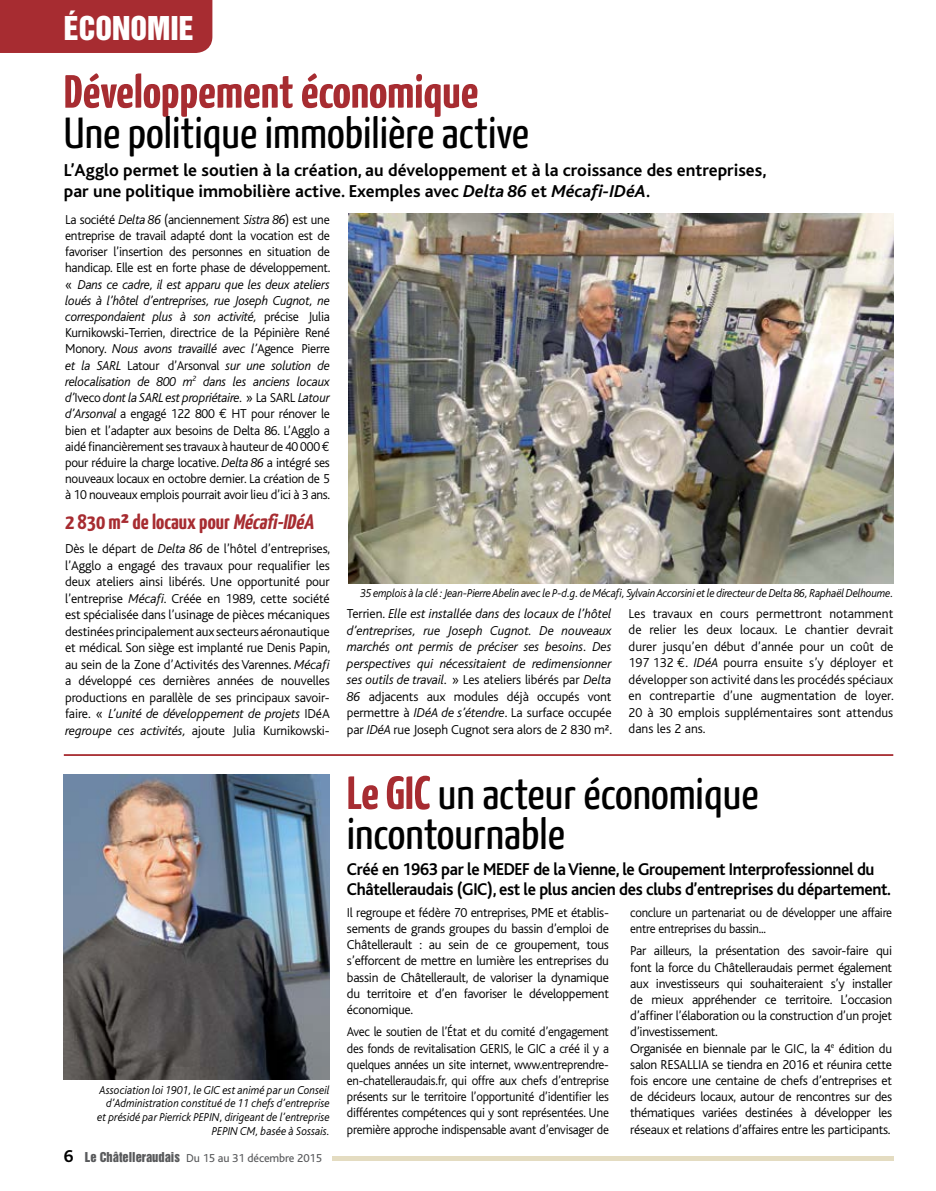
<style>
.page{position:relative;width:936px;height:1191px;background:#fff}
.page>*{position:absolute;margin:0;border:0;box-sizing:border-box;transform-origin:0 0}
.t1{font:700 46.5px "Yanone Kaffeesatz";color:#a72c31;scale:1.1 1}
.t2{font:43.5px/40.5px "Yanone Kaffeesatz";color:#000;scale:1.1 1}
.t3{font:30px "Helvetica Inserat";color:#fff}
.t4{font:700 21px "Yanone Kaffeesatz";color:#a72c31;scale:1.1 1}
.t5{font:700 18px/21px "Bliss";color:#000}
.t6{font:700 17.85px/20px "Bliss";letter-spacing:-.02em;color:#000;scale:.94 1}
.t7{font:300 13.5px/16.2px "Bliss";letter-spacing:-.02em;color:#000;text-align:justify}
.t8{font:300 13.5px/16.2px "Bliss";letter-spacing:-.02em;color:#000;text-align:justify;scale:.95 1}
.t9{font:italic 300 13.5px/16.5px "Bliss";letter-spacing:-.01em;color:#000;text-align:justify}
.t10{font:italic 300 12px/13.5px "Bliss";color:#000;text-align:right;scale:.95 1}
.t11{font:italic 300 12px "Bliss";letter-spacing:-.02em;color:#000;scale:.95 1}
.t12{font:12px "Bliss";letter-spacing:-.01em;color:#58595b}
.s1{font-style:italic}
.s2{font-family:"Euro Mono";font-weight:400}
.s3{font-weight:700;font-size:18px;color:#000}
.s4{font-family:"Helvetica Inserat";font-size:12.45px}
.s5{font-style:normal}
.s6{font-weight:700;font-size:46.5px;color:#a72c31}
</style>
<div class="page">
<div style="left:0;top:0;width:212px;height:53px;background:#a72c31"></div>
<hr style="left:332px;top:1156px;width:561px;height:4px;background:#e4dcc1">
<hr style="left:64px;top:754px;width:829px;height:2px;background:#a72c31">
<img style="left:348px;top:213px;width:545px;height:371px">
<img style="left:64px;top:774px;width:266px;height:305px">
<h3 class="t3" style="left:64px;top:11px;width:17px">ÉCONOMIE</h3>
<h1 class="t1" style="left:64px;top:63px;width:378px">Développement économique</h1>
<h2 class="t2" style="left:64px;top:112px;width:424px">Une politique immobilière active</h2>
<h3 class="t5" style="left:64px;top:160px;width:704px">L’Agglo permet le soutien à la création, au développement et à la croissance des entreprises, par une politique immobilière active. Exemples avec <span class="s1">Delta 86</span> et <span class="s1">Mécafi-IDéA</span>.</h3>
<p class="t7" style="left:65px;top:211px;width:267px">La société <span class="s1">Delta 86</span> (anciennement <span class="s1">Sistra 86</span>) est une entreprise de travail adapté dont la vocation est de favoriser l’insertion des personnes en situation de handicap. Elle est en forte phase de développement. « <span class="s1">Dans ce cadre, il est apparu que les deux ateliers loués à l’hôtel d’entreprises, rue Joseph Cugnot, ne correspondaient plus à son activité,</span> précise Julia Kurnikowski-Terrien, directrice de la Pépinière René Monory. <span class="s1">Nous avons travaillé avec l’</span>Agence Pierre <span class="s1">et la SARL</span> Latour d’Arsonval <span class="s1">sur une solution de relocalisation de 800 m</span><sup>2</sup> <span class="s1">dans les anciens locaux d’</span>Iveco <span class="s1">dont la SARL est propriétaire.</span> » La SARL <span class="s1">Latour d’Arsonval</span> a engagé 122 800 <span class="s2">€</span> HT pour rénover le bien et l’adapter aux besoins de Delta 86. L’Agglo a aidé financièrement ses travaux à hauteur de 40 000 <span class="s2">€ </span>pour réduire la charge locative. <span class="s1">Delta 86</span> a intégré ses nouveaux locaux en octobre dernier. La création de 5 à 10 nouveaux emplois pourrait avoir lieu d’ici à 3 ans.</p>
<h3 class="t4" style="left:65px;top:509px;width:227px">2 830 m² de locaux pour <span class="s1">Mécafi-IDéA</span></h3>
<p class="t7" style="left:65px;top:541px;width:267px">Dès le départ de <span class="s1">Delta 86</span> de l’hôtel d’entreprises, l’Agglo a engagé des travaux pour requalifier les deux ateliers ainsi libérés. Une opportunité pour l’entreprise <span class="s1">Mécafi</span>. Créée en 1989, cette société est spécialisée dans l’usinage de pièces mécaniques destinées principalement aux secteurs aéronautique et médical. Son siège est implanté rue Denis Papin, au sein de la Zone d’Activités des Varennes. <span class="s1">Mécafi </span>a développé ces dernières années de nouvelles productions en parallèle de ses principaux savoir&shy;faire. « <span class="s1">L’unité de développement de projets</span> IDéA <span class="s1">regroupe ces activités,</span> ajoute Julia Kurnikowski-</p>
<p class="t10" style="left:97px;top:1083px;width:246px">Association loi 1901, le GIC est animé par un Conseil d’Administration constitué de 11 chefs d’entreprise et présidé par Pierrick PEPIN, dirigeant de l’entreprise PEPIN CM, basée à Sossais.</p>
<p class="t12" style="left:64px;top:1152px;width:260px"><span class="s3">6</span> <span class="s4">Le Châtelleraudais</span> Du 15 au 31 décembre 2015</p>
<p class="t11" style="left:360px;top:587px;width:563px">35 emplois à la clé : Jean-Pierre Abelin avec le P-d.g. de Mécafi, Sylvain Accorsini et le directeur de Delta 86, Raphaël Delhoume.</p>
<p class="t9" style="left:347px;top:606px;width:266px"><span class="s5">Terrien.</span> Elle est installée dans des locaux de l’hôtel d’entreprises, rue Joseph Cugnot. De nouveaux marchés ont permis de préciser ses besoins. Des perspectives qui nécessitaient de redimensionner ses outils de travail. <span class="s5">» Les ateliers libérés par</span> Delta 86 <span class="s5">adjacents aux modules déjà occupés vont permettre à</span> IDéA de s’étendre<span class="s5">. La surface occupée par</span> IDéA <span class="s5">rue Joseph Cugnot sera alors de 2 830 m².</span></p>
<p class="t7" style="left:628px;top:605px;width:267px">Les travaux en cours permettront notamment de relier les deux locaux. Le chantier devrait durer jusqu’en début d’année pour un coût de 197 132 <span class="s2">€</span>. <span class="s1">IDéA</span> pourra ensuite s’y déployer et développer son activité dans les procédés spéciaux en contrepartie d’une augmentation de loyer.<br>20 à 30 emplois supplémentaires sont attendus dans les 2 ans.</p>
<h2 class="t2" style="left:347px;top:772px;width:376px"><span class="s6">Le GIC</span> un acteur économique incontournable</h2>
<h3 class="t6" style="left:347px;top:859px;width:580px">Créé en 1963 par le MEDEF de la Vienne, le Groupement Interprofessionnel du<br>Châtelleraudais (GIC), est le plus ancien des clubs d’entreprises du département.</h3>
<p class="t7" style="left:347px;top:904px;width:263px">Il regroupe et fédère 70 entreprises, PME et établis&shy;sements de grands groupes du bassin d’emploi de Châtellerault : au sein de ce groupement, tous s’efforcent de mettre en lumière les entreprises du bassin de Châtellerault, de valoriser la dynamique du territoire et d’en favoriser le développement économique.</p>
<p class="t8" style="left:347px;top:1024px;width:277px">Avec le soutien de l’État et du comité d’engagement des fonds de revitalisation GERIS, le GIC a créé il y a quelques années un site internet, www.entreprendre&shy;en-chatelleraudais.fr, qui offre aux chefs d’entreprise présents sur le territoire l’opportunité d’identifier les différentes compétences qui y sont représentées. Une première approche indispensable avant d’envisager de</p>
<p class="t8" style="left:630px;top:904px;width:277px">conclure un partenariat ou de développer une affaire entre entreprises du bassin...</p>
<p class="t7" style="left:630px;top:943px;width:263px;text-align:left">Par ailleurs, la présentation des savoir-faire qui font la force du Châtelleraudais permet également aux investisseurs qui souhaiteraient s’y installer de mieux appréhender ce territoire. L’occasion d’affiner l’élaboration ou la construction d’un projet d’investissement.<br>Organisée en biennale par le GIC, la 4<sup>e</sup> édition du salon RESALLIA se tiendra en 2016 et réunira cette fois encore une centaine de chefs d’entreprises et de décideurs locaux, autour de rencontres sur des thématiques variées destinées à développer les réseaux et relations d’affaires entre les participants.</p>
</div>
